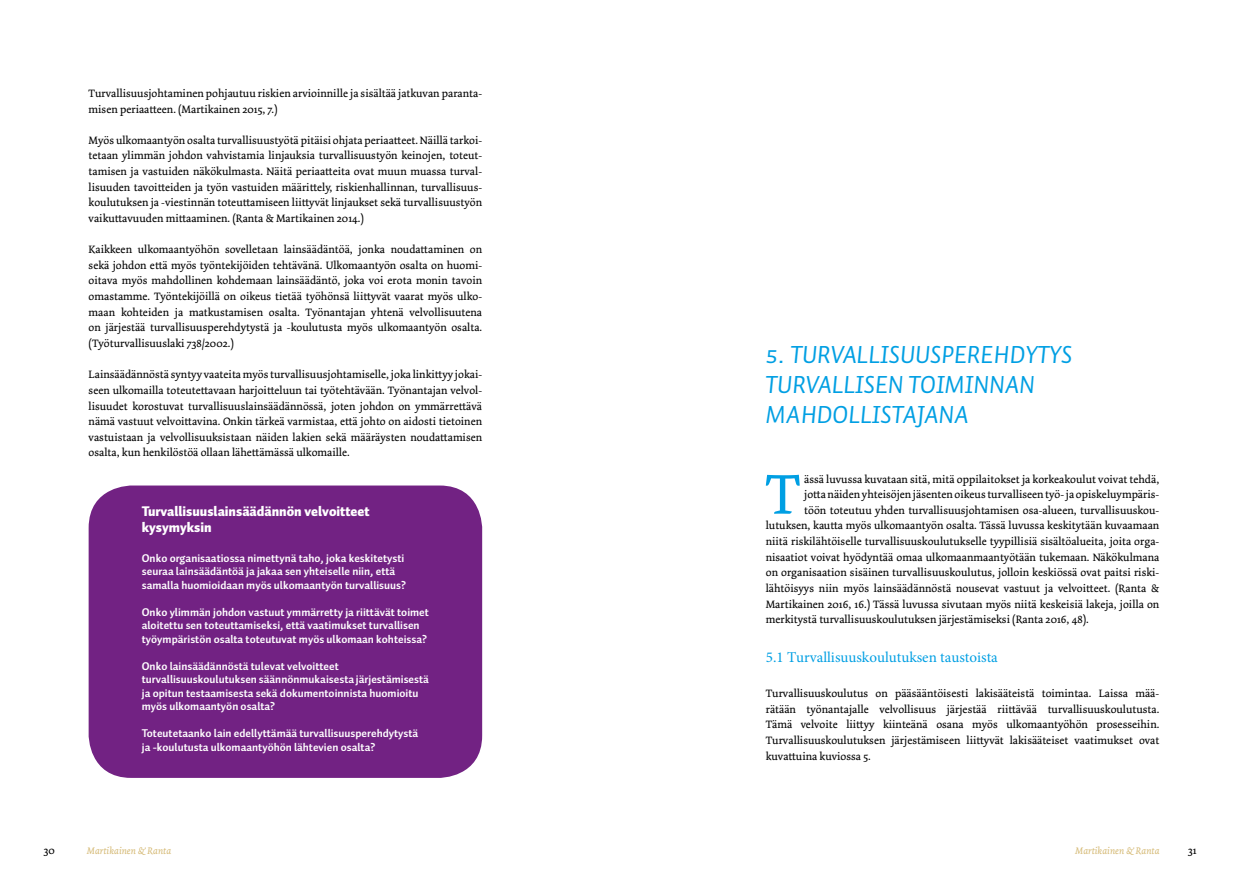
<style>
.page{position:relative;width:1248px;height:886px;background:#fff}
.page>*{position:absolute;margin:0;border:0;box-sizing:border-box;transform-origin:0 0}
.t1{font:59.12px "Dolly Pro";color:#009fe3}
.t2{font:25px/30px "Auto Pro Regular Italic Small Caps";color:#009fe3}
.t3{font:15px "Minion Pro";color:#009fe3}
.t4{font:900 13.75px/16.5px "Auto Pro";color:#fff}
.t5{font:11.25px/15.6px "Dolly Pro";color:#000;text-align:justify}
.t6{font:700 11.25px/13.5px "Auto Pro";color:#fff}
.t7{font:italic 10px "Dolly Pro";color:#d6bb78}
</style>
<div class="page">
<div style="left:89px;top:485px;width:393px;height:293px;background:#722283;border-radius:43px"></div>
<p class="t5" style="left:89px;top:85px;width:395px">Turvallisuusjohtaminen pohjautuu riskien arvioinnille ja sisältää jatkuvan paranta&shy;misen periaatteen. (Martikainen 2015, 7.)</p>
<p class="t5" style="left:89px;top:132px;width:395px">Myös ulkomaantyön osalta turvallisuustyötä pitäisi ohjata periaatteet. Näillä tarkoi&shy;tetaan ylimmän johdon vahvistamia linjauksia turvallisuustyön keinojen, toteut&shy;tamisen ja vastuiden näkökulmasta. Näitä periaatteita ovat muun muassa turval&shy;lisuuden tavoitteiden ja työn vastuiden määrittely, riskienhallinnan, turvallisuus&shy;koulutuksen ja -viestinnän toteuttamiseen liittyvät linjaukset sekä turvallisuustyön vaikuttavuuden mittaaminen. (Ranta &amp; Martikainen 2014.)</p>
<p class="t5" style="left:89px;top:242px;width:395px">Kaikkeen ulkomaantyöhön sovelletaan lainsäädäntöä, jonka noudattaminen on sekä johdon että myös työntekijöiden tehtävänä. Ulkomaantyön osalta on huomi&shy;oitava myös mahdollinen kohdemaan lainsäädäntö, joka voi erota monin tavoin omastamme. Työntekijöillä on oikeus tietää työhönsä liittyvät vaarat myös ulko&shy;maan kohteiden ja matkustamisen osalta. Työnantajan yhtenä velvollisuutena on järjestää turvallisuusperehdytystä ja -koulutusta myös ulkomaantyön osalta. (Työturvallisuuslaki 738/2002.)</p>
<p class="t5" style="left:89px;top:367px;width:395px">Lainsäädännöstä syntyy vaateita myös turvallisuusjohtamiselle, joka linkittyy jokai&shy;seen ulkomailla toteutettavaan harjoitteluun tai työtehtävään. Työnantajan velvol&shy;lisuudet korostuvat turvallisuuslainsäädännössä, joten johdon on ymmärrettävä nämä vastuut velvoittavina. Onkin tärkeä varmistaa, että johto on aidosti tietoinen vastuistaan ja velvollisuuksistaan näiden lakien sekä määräysten noudattamisen osalta, kun henkilöstöä ollaan lähettämässä ulkomaille.</p>
<p class="t4" style="left:142px;top:502px;width:229px">Turvallisuuslainsäädännön velvoitteet kysymyksin</p>
<p class="t6" style="left:142px;top:551px;width:266px">Onko organisaatiossa nimettynä taho, joka keskitetysti seuraa lainsäädäntöä ja jakaa sen yhteiselle niin, että samalla huomioidaan myös ulkomaantyön turvallisuus?</p>
<p class="t6" style="left:142px;top:605px;width:289px">Onko ylimmän johdon vastuut ymmärretty ja riittävät toimet aloitettu sen toteuttamiseksi, että vaatimukset turvallisen työympäristön osalta toteutuvat myös ulkomaan kohteissa?</p>
<p class="t6" style="left:142px;top:659px;width:289px">Onko lainsäädännöstä tulevat velvoitteet turvallisuuskoulutuksen säännönmukaisesta järjestämisestä ja opitun testaamisesta sekä dokumentoinnista huomioitu myös ulkomaantyön osalta?</p>
<p class="t6" style="left:142px;top:726px;width:278px">Toteutetaanko lain edellyttämää turvallisuusperehdytystä ja -koulutusta ulkomaantyöhön lähtevien osalta?</p>
<h2 class="t2" style="left:765px;top:339px;width:308px">5. TURVALLISUUSPEREHDYTYS<br>TURVALLISEN TOIMINNAN<br>MAHDOLLISTAJANA</h2>
<h1 class="t1" style="left:765px;top:457px;width:36px">T</h1>
<p class="t5" style="left:804px;top:471px;width:356px">ässä luvussa kuvataan sitä, mitä oppilaitokset ja korkeakoulut voivat tehdä,</p>
<p class="t5" style="left:804px;top:487px;width:356px">jotta näiden yhteisöjen jäsenten oikeus turvalliseen työ- ja opiskeluympäris-</p>
<p class="t5" style="left:804px;top:502px;width:356px">töön toteutuu yhden turvallisuusjohtamisen osa-alueen, turvallisuuskou-</p>
<p class="t5" style="left:765px;top:518px;width:395px">lutuksen, kautta myös ulkomaantyön osalta. Tässä luvussa keskitytään kuvaamaan</p>
<p class="t5" style="left:765px;top:533px;width:395px">niitä riskilähtöiselle turvallisuuskoulutukselle tyypillisiä sisältöalueita, joita orga-</p>
<p class="t5" style="left:765px;top:549px;width:395px">nisaatiot voivat hyödyntää omaa ulkomaanmaantyötään tukemaan. Näkökulmana</p>
<p class="t5" style="left:765px;top:565px;width:394px">on organisaation sisäinen turvallisuuskoulutus, jolloin keskiössä ovat paitsi riski-</p>
<p class="t5" style="left:765px;top:580px;width:395px">lähtöisyys niin myös lainsäädännöstä nousevat vastuut ja velvoitteet. (Ranta &amp;</p>
<p class="t5" style="left:765px;top:596px;width:395px">Martikainen 2016, 16.) Tässä luvussa sivutaan myös niitä keskeisiä lakeja, joilla on</p>
<p class="t5" style="left:765px;top:612px;width:324px">merkitystä turvallisuuskoulutuksen järjestämiseksi (Ranta 2016, 48).</p>
<h3 class="t3" style="left:765px;top:647px;width:233px">5.1 Turvallisuuskoulutuksen taustoista</h3>
<p class="t5" style="left:765px;top:686px;width:395px">Turvallisuuskoulutus on pääsääntöisesti lakisääteistä toimintaa. Laissa mää&shy;rätään työnantajalle velvollisuus järjestää riittävää turvallisuuskoulutusta.<br>Tämä velvoite liittyy kiinteänä osana myös ulkomaantyöhön prosesseihin.<br>Turvallisuuskoulutuksen järjestämiseen liittyvät lakisääteiset vaatimukset ovat kuvattuina kuviossa 5.</p>
<p class="t5" style="left:44px;top:843px;width:13px">30</p>
<p class="t7" style="left:87px;top:844px;width:86px">Martikainen &amp; Ranta</p>
<p class="t7" style="left:1075px;top:844px;width:86px">Martikainen &amp; Ranta</p>
<p class="t5" style="left:1187px;top:842px;width:10px">31</p>
</div>
